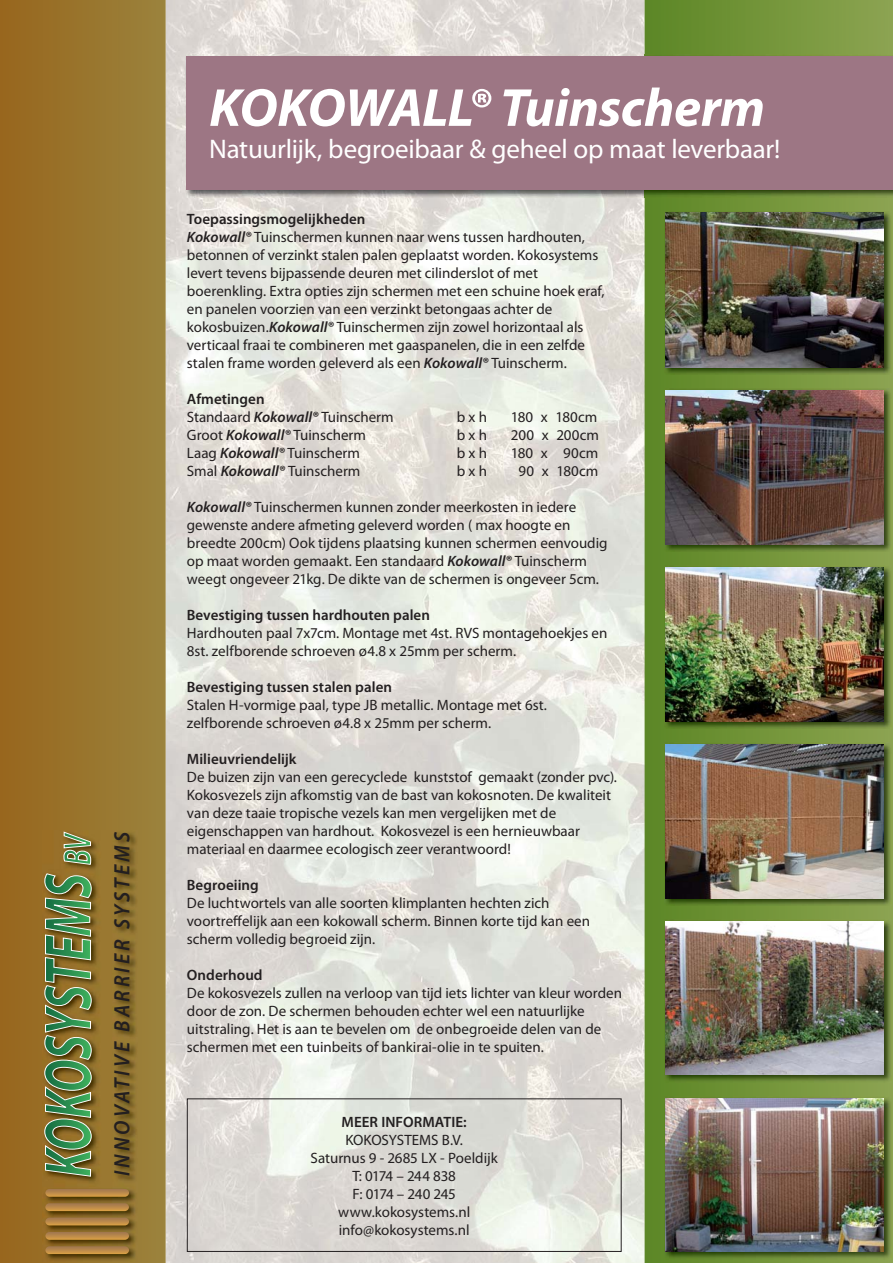
<style>
.page{position:relative;width:893px;height:1263px;background:#fff}
.page>*{position:absolute;margin:0;border:0;box-sizing:border-box;transform-origin:0 0}
.t1{font:italic 700 54px "Myriad Pro";letter-spacing:-.01em;color:#fff}
.t2{font:27px "Myriad Pro";letter-spacing:-.01em;color:#fff}
.t3{font:italic 600 22.2px "Myriad Pro";letter-spacing:.15em;color:#231f20;scale:.93 1}
.t4{font:15px/18px "Myriad Pro";color:#231f20}
.t5{font:600 15px "Myriad Pro";color:#231f20}
.s1{font-weight:600}
.s2{font-weight:600;font-style:italic}
</style>
<div class="page">
<img style="left:166px;top:0;width:478px;height:106px">
<img style="left:166px;top:106px;width:37px;height:1157px">
<img style="left:203px;top:197px;width:441px;height:823px">
<img style="left:203px;top:1020px;width:441px;height:243px">
<svg style="left:0;top:0;width:166px;height:1263px;background:#99742c"></svg>
<svg style="left:644px;top:0;width:249px;height:1263px;background:#6e9136"></svg>
<img style="left:43px;top:830px;width:94px;height:431px">
<svg style="left:45px;top:1189px;width:84px;height:8px"></svg>
<svg style="left:45px;top:1246px;width:84px;height:8px"></svg>
<svg style="left:45px;top:1232px;width:84px;height:8px"></svg>
<svg style="left:45px;top:1218px;width:84px;height:7px"></svg>
<svg style="left:45px;top:1203px;width:84px;height:8px"></svg>
<svg style="left:44px;top:831px;width:75px;height:346px;background:#7d7e42"></svg>
<img style="left:185px;top:55px;width:708px;height:142px">
<div style="left:187px;top:57px;width:706px;height:133px;background:#9d7684"></div>
<img style="left:664px;top:211px;width:227px;height:164px">
<img style="left:666px;top:213px;width:217px;height:154px">
<img style="left:664px;top:388px;width:227px;height:164px">
<img style="left:666px;top:390px;width:217px;height:154px">
<img style="left:664px;top:565px;width:227px;height:164px">
<img style="left:666px;top:567px;width:217px;height:154px">
<img style="left:664px;top:743px;width:227px;height:163px">
<img style="left:666px;top:744px;width:217px;height:154px">
<img style="left:664px;top:920px;width:227px;height:162px">
<img style="left:666px;top:921px;width:217px;height:154px">
<img style="left:664px;top:1097px;width:227px;height:163px">
<img style="left:666px;top:1098px;width:217px;height:154px">
<div style="left:187px;top:1098px;width:434px;height:154px;border:1px solid #231f20"></div>
<h3 class="t3" style="left:109px;top:1176px;width:372px;rotate:-90deg">INNOVATIVE BARRIER SYSTEMS</h3>
<h1 class="t1" style="left:209px;top:76px;width:557px">KOKOWALL® Tuinscherm</h1>
<h2 class="t2" style="left:209px;top:139px;width:572px">Natuurlijk, begroeibaar &amp; geheel op maat leverbaar!</h2>
<p class="t4" style="left:187px;top:211px;width:419px"><span class="s1">Toepassingsmogelijkheden<br></span><span class="s2">Kokowall®</span> Tuinschermen kunnen naar wens tussen hardhouten, betonnen of verzinkt stalen palen geplaatst worden. Kokosystems levert tevens bijpassende deuren met cilinderslot of met boerenkling. Extra opties zijn schermen met een schuine hoek eraf, en panelen voorzien van een verzinkt betongaas achter de kokosbuizen.<span class="s2">Kokowall®</span> Tuinschermen zijn zowel horizontaal als verticaal fraai te combineren met gaaspanelen, die in een zelfde stalen frame worden geleverd als een <span class="s2">Kokowall®</span> Tuinscherm.</p>
<p class="t4" style="left:187px;top:391px;width:208px"><span class="s1">Afmetingen<br></span>Standaard <span class="s2">Kokowall®</span> Tuinscherm</p>
<p class="t4" style="left:457px;top:409px;width:32px">b x h</p>
<p class="t4" style="left:511px;top:409px;width:88px">180 x 180cm</p>
<p class="t4" style="left:187px;top:427px;width:181px">Groot <span class="s2">Kokowall®</span> Tuinscherm</p>
<p class="t4" style="left:457px;top:427px;width:32px">b x h</p>
<p class="t4" style="left:511px;top:427px;width:90px">200 x 200cm</p>
<p class="t4" style="left:187px;top:445px;width:175px">Laag <span class="s2">Kokowall®</span> Tuinscherm</p>
<p class="t4" style="left:457px;top:445px;width:32px">b x h</p>
<p class="t4" style="left:511px;top:445px;width:89px">180 x 90cm</p>
<p class="t4" style="left:187px;top:463px;width:175px">Smal <span class="s2">Kokowall®</span> Tuinscherm</p>
<p class="t4" style="left:457px;top:463px;width:32px">b x h</p>
<p class="t4" style="left:519px;top:463px;width:81px">90 x 180cm</p>
<p class="t4" style="left:187px;top:499px;width:422px"><span class="s2">Kokowall®</span> Tuinschermen kunnen zonder meerkosten in iedere gewenste andere afmeting geleverd worden ( max hoogte en breedte 200cm) Ook tijdens plaatsing kunnen schermen eenvoudig op maat worden gemaakt. Een standaard <span class="s2">Kokowall®</span> Tuinscherm weegt ongeveer 21kg. De dikte van de schermen is ongeveer 5cm.</p>
<p class="t5" style="left:187px;top:609px;width:244px">Bevestiging tussen hardhouten palen</p>
<p class="t4" style="left:187px;top:625px;width:422px">Hardhouten paal 7x7cm. Montage met 4st. RVS montagehoekjes en<br>8st. zelfborende schroeven ø4.8 x 25mm per scherm.</p>
<p class="t5" style="left:187px;top:681px;width:207px">Bevestiging tussen stalen palen</p>
<p class="t4" style="left:187px;top:697px;width:361px">Stalen H-vormige paal, type JB metallic. Montage met 6st. zelfborende schroeven ø4.8 x 25mm per scherm.</p>
<p class="t5" style="left:187px;top:753px;width:111px">Milieuvriendelijk</p>
<p class="t4" style="left:187px;top:769px;width:432px">De buizen zijn van een gerecyclede kunststof gemaakt (zonder pvc).<br>Kokosvezels zijn afkomstig van de bast van kokosnoten. De kwaliteit van deze taaie tropische vezels kan men vergelijken met de eigenschappen van hardhout. Kokosvezel is een hernieuwbaar materiaal en daarmee ecologisch zeer verantwoord!</p>
<p class="t5" style="left:187px;top:879px;width:73px">Begroeiing</p>
<p class="t4" style="left:187px;top:895px;width:405px">De luchtwortels van alle soorten klimplanten hechten zich voortreffelijk aan een kokowall scherm. Binnen korte tijd kan een scherm volledig begroeid zijn.</p>
<p class="t5" style="left:187px;top:969px;width:77px">Onderhoud</p>
<p class="t4" style="left:187px;top:985px;width:437px">De kokosvezels zullen na verloop van tijd iets lichter van kleur worden door de zon. De schermen behouden echter wel een natuurlijke uitstraling. Het is aan te bevelen om de onbegroeide delen van de schermen met een tuinbeits of bankirai-olie in te spuiten.</p>
<p class="t5" style="left:342px;top:1116px;width:127px">MEER INFORMATIE:</p>
<p class="t4" style="left:311px;top:1132px;width:189px;text-align:center">KOKOSYSTEMS B.V.<br>Saturnus 9 - 2685 LX - Poeldijk<br>T: 0174 – 244 838<br>F: 0174 – 240 245 www.kokosystems.nl info@kokosystems.nl</p>
</div>
